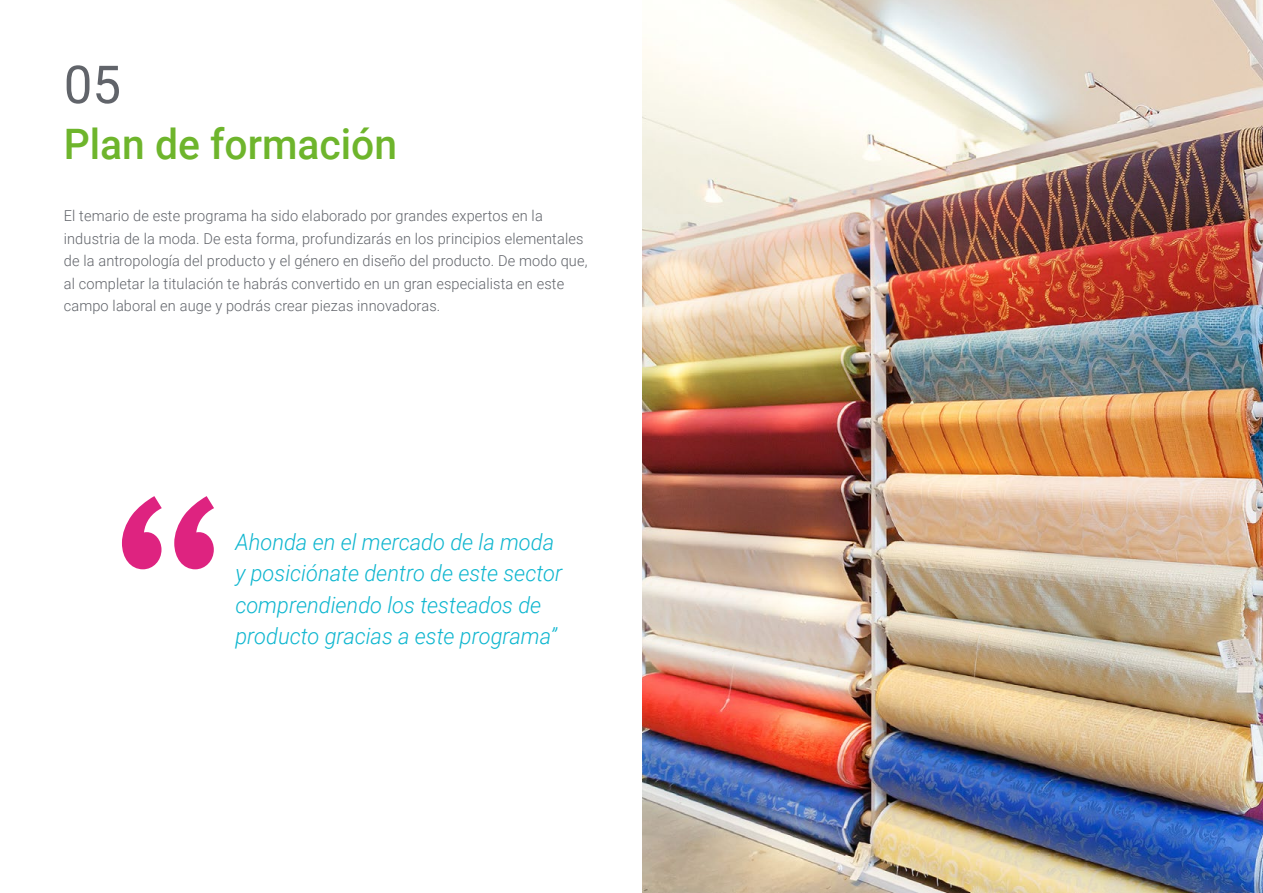
<style>
.page{position:relative;width:1263px;height:893px;background:#fff}
.page>*{position:absolute;margin:0;border:0;box-sizing:border-box;transform-origin:0 0}
.t1{font:52.5px "Roboto";color:#61646a}
.t2{font:500 42px "Roboto";color:#6eb52c}
.t3{font:italic 300 22.5px/31.5px "Roboto";color:#0fb6cf}
.t4{font:300 15px/22.5px "Roboto";letter-spacing:.01em;color:#61646a}
</style>
<div class="page">
<svg style="left:122px;top:496px;width:92px;height:73px"></svg>
<img style="left:642px;top:0;width:621px;height:893px">
<h1 class="t1" style="left:64px;top:48px;width:59px">05</h1>
<h2 class="t2" style="left:64px;top:115px;width:335px">Plan de formación</h2>
<p class="t4" style="left:64px;top:204px;width:525px">El temario de este programa ha sido elaborado por grandes expertos en la industria de la moda. De esta forma, profundizarás en los principios elementales de la antropología del producto y el género en diseño del producto. De modo que, al completar la titulación te habrás convertido en un gran especialista en este campo laboral en auge y podrás crear piezas innovadoras.</p>
<h3 class="t3" style="left:235px;top:525px;width:328px">Ahonda en el mercado de la moda y posiciónate dentro de este sector comprendiendo los testeados de producto gracias a este programa”</h3>
</div>
